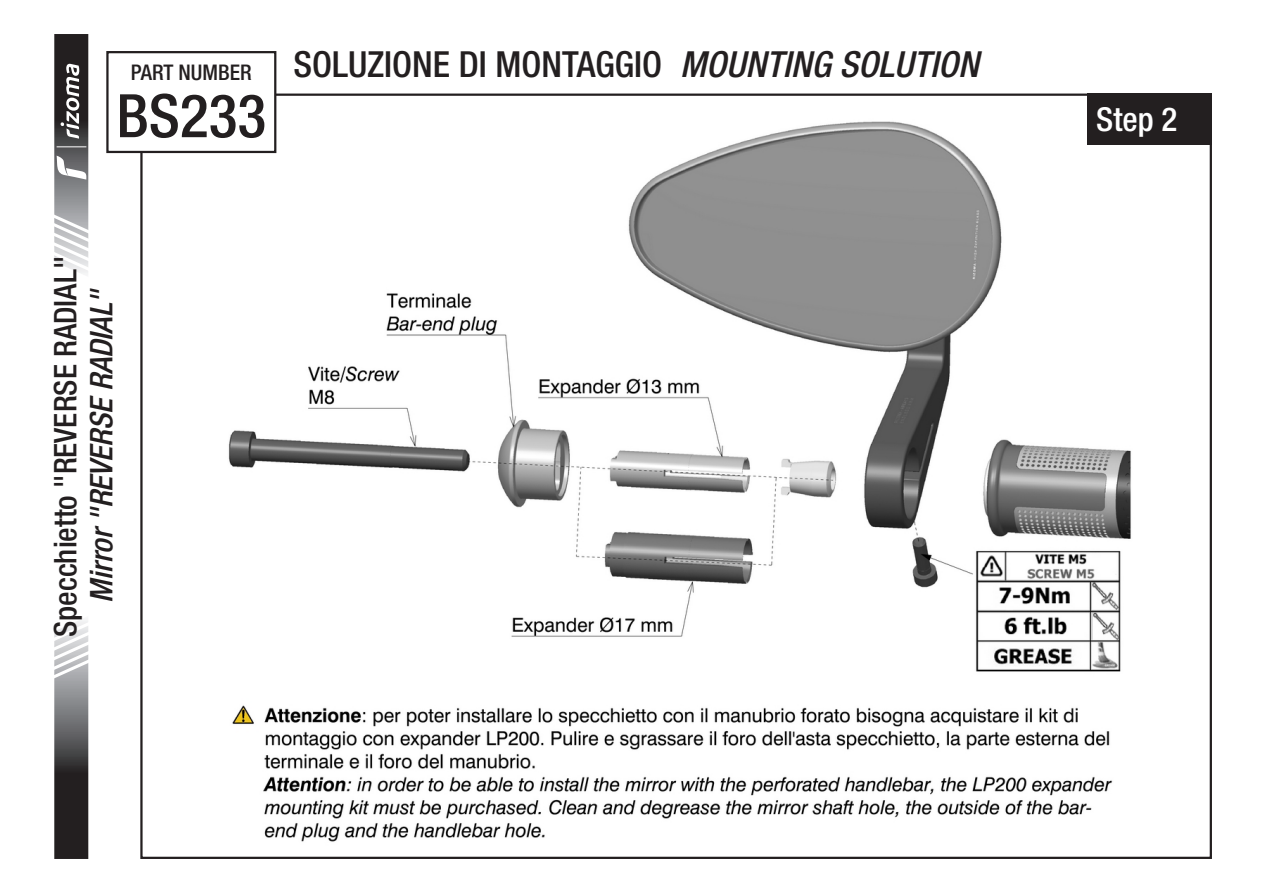
<style>
.page{position:relative;width:1263px;height:893px;background:#fff}
.page>*{position:absolute;margin:0;border:0;box-sizing:border-box;transform-origin:0 0}
.t1{font:500 condensed 60px "Helvetica Neue LT Std";color:#231f20}
.t2{font:500 condensed 36px "Helvetica Neue LT Std";color:#231f20}
.t3{font:500 condensed 33px "Helvetica Neue LT Std";color:#fff}
.t4{font:500 condensed 31.2px "Helvetica Neue LT Std";color:#231f20}
.t5{font:italic 500 condensed 31.2px "Helvetica Neue LT Std";color:#231f20}
.t6{font:500 condensed 21.6px "Helvetica Neue LT Std";color:#231f20}
.s1{font-style:italic}
</style>
<div class="page">
<img style="left:207px;top:103px;width:924px;height:739px">
<div style="left:1088px;top:94px;width:124px;height:51px;background:#231f20"></div>
<svg style="left:54px;top:620px;width:35px;height:239px;background:#706f70"></svg>
<svg style="left:54px;top:34px;width:35px;height:240px"></svg>
<div style="left:107px;top:52px;width:168px;height:100px;background:#fff"></div>
<div style="left:106px;top:51px;width:170px;height:102px;border:2px solid #231f20"></div>
<p class="t6" style="left:131px;top:59px;width:122px">PART NUMBER</p>
<h1 class="t1" style="left:116px;top:80px;width:151px">BS233</h1>
<p class="t2" style="left:293px;top:42px;width:687px">SOLUZIONE DI MONTAGGIO <span class="s1">MOUNTING SOLUTION</span></p>
<p class="t4" style="left:47px;top:637px;width:382px;rotate:-90deg">Specchietto "REVERSE RADIAL"</p>
<p class="t5" style="left:83px;top:603px;width:316px;rotate:-90deg">Mirror "REVERSE RADIAL"</p>
<p class="t3" style="left:1096px;top:99px;width:83px">Step 2</p>
</div>
